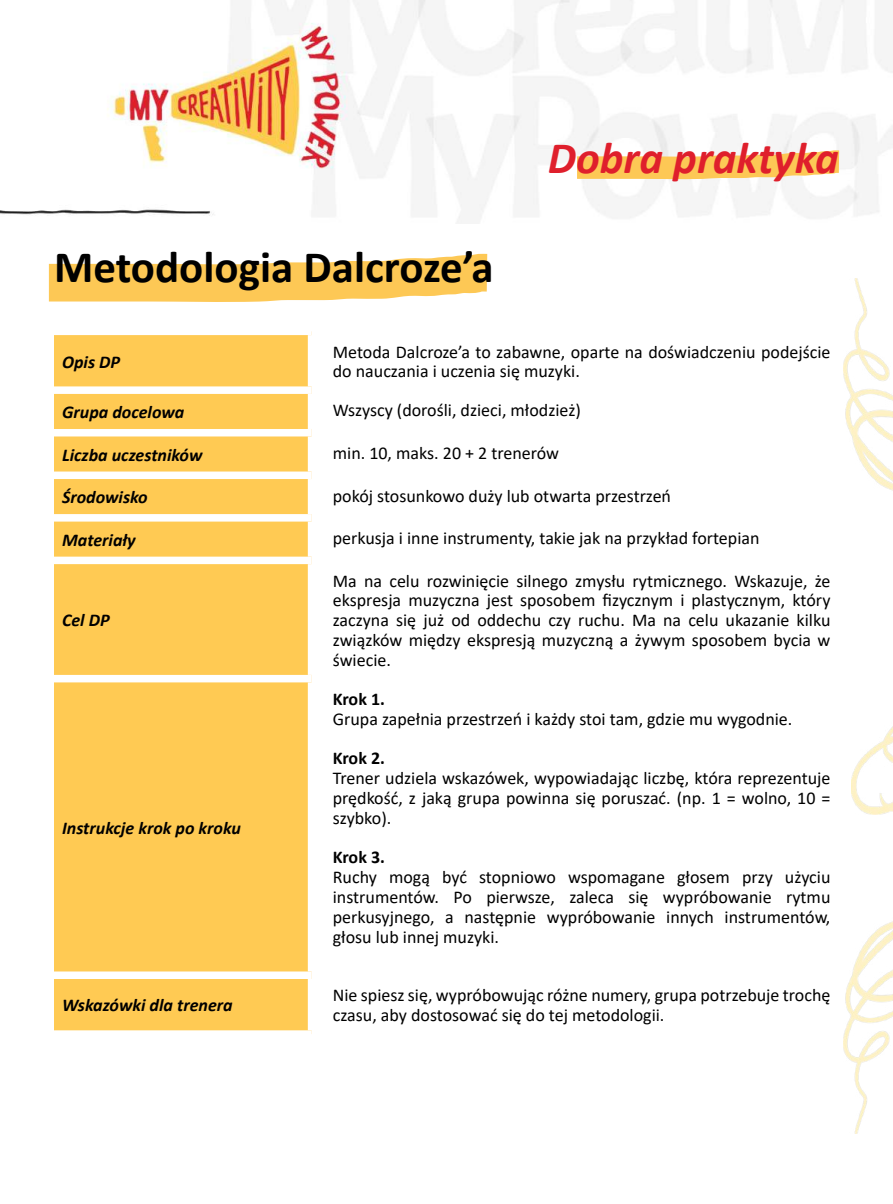
<style>
.page{position:relative;width:893px;height:1204px;background:#fff}
.page>*{position:absolute;margin:0;border:0;box-sizing:border-box;transform-origin:0 0}
.t1{font:700 45px "Calibri";color:#000}
.t2{font:italic 700 45px "Calibri";color:#df1f2c}
.t3{font:18px/19.8px "Calibri";color:#000;text-align:justify}
.t4{font:italic 700 18px "Calibri";color:#000}
.t5{font:700 18px "Calibri";letter-spacing:-.01em;color:#000}
</style>
<div class="page">
<img style="left:0;top:0;width:893px;height:223px">
<svg style="left:554px;top:135px;width:307px;height:55px"></svg>
<img style="left:843px;top:921px;width:50px;height:212px">
<img style="left:843px;top:279px;width:50px;height:212px">
<img style="left:851px;top:726px;width:42px;height:88px">
<div style="left:54px;top:335px;width:254px;height:695px;background:#ffca53"></div>
<div style="left:54px;top:386px;width:258px;height:8px;background:#fff"></div>
<div style="left:54px;top:429px;width:258px;height:7px;background:#fff"></div>
<div style="left:54px;top:471px;width:258px;height:8px;background:#fff"></div>
<div style="left:54px;top:514px;width:258px;height:7px;background:#fff"></div>
<div style="left:54px;top:556px;width:258px;height:8px;background:#fff"></div>
<div style="left:54px;top:675px;width:258px;height:7px;background:#fff"></div>
<div style="left:54px;top:971px;width:258px;height:7px;background:#fff"></div>
<svg style="left:48px;top:253px;width:440px;height:49px"></svg>
<h1 class="t1" style="left:54px;top:235px;width:441px">Metodologia Dalcroze’a</h1>
<h1 class="t2" style="left:548px;top:126px;width:293px">Dobra praktyka</h1>
<p class="t4" style="left:62px;top:349px;width:60px">Opis DP</p>
<p class="t3" style="left:333px;top:341px;width:499px">Metoda Dalcroze’a to zabawne, oparte na doświadczeniu podejście do nauczania i uczenia się muzyki.</p>
<p class="t4" style="left:62px;top:399px;width:124px">Grupa docelowa</p>
<p class="t3" style="left:333px;top:400px;width:250px">Wszyscy (dorośli, dzieci, młodzież)</p>
<p class="t4" style="left:62px;top:442px;width:142px">Liczba uczestników</p>
<p class="t3" style="left:333px;top:442px;width:228px">min. 10, maks. 20 + 2 trenerów</p>
<p class="t4" style="left:62px;top:484px;width:87px">Środowisko</p>
<p class="t3" style="left:333px;top:485px;width:340px">pokój stosunkowo duży lub otwarta przestrzeń</p>
<p class="t4" style="left:62px;top:527px;width:75px">Materiały</p>
<p class="t3" style="left:333px;top:527px;width:428px">perkusja i inne instrumenty, takie jak na przykład fortepian</p>
<p class="t4" style="left:62px;top:607px;width:49px">Cel DP</p>
<p class="t4" style="left:62px;top:814px;width:180px">Instrukcje krok po kroku</p>
<p class="t3" style="left:333px;top:570px;width:499px">Ma na celu rozwinięcie silnego zmysłu rytmicznego. Wskazuje, że ekspresja muzyczna jest sposobem fizycznym i plastycznym, który zaczyna się już od oddechu czy ruchu. Ma na celu ukazanie kilku związków między ekspresją muzyczną a żywym sposobem bycia w świecie.</p>
<p class="t5" style="left:333px;top:686px;width:54px">Krok 1.</p>
<p class="t3" style="left:333px;top:708px;width:461px">Grupa zapełnia przestrzeń i każdy stoi tam, gdzie mu wygodnie.</p>
<p class="t5" style="left:333px;top:745px;width:54px">Krok 2.</p>
<p class="t3" style="left:333px;top:767px;width:499px">Trener udziela wskazówek, wypowiadając liczbę, która reprezentuje prędkość, z jaką grupa powinna się poruszać. (np. 1 = wolno, 10 = szybko).</p>
<p class="t5" style="left:333px;top:844px;width:54px">Krok 3.</p>
<p class="t3" style="left:333px;top:866px;width:499px">Ruchy mogą być stopniowo wspomagane głosem przy użyciu instrumentów. Po pierwsze, zaleca się wypróbowanie rytmu perkusyjnego, a następnie wypróbowanie innych instrumentów, głosu lub innej muzyki.</p>
<p class="t4" style="left:62px;top:992px;width:172px">Wskazówki dla trenera</p>
<p class="t3" style="left:333px;top:985px;width:499px">Nie spiesz się, wypróbowując różne numery, grupa potrzebuje trochę czasu, aby dostosować się do tej metodologii.</p>
</div>
